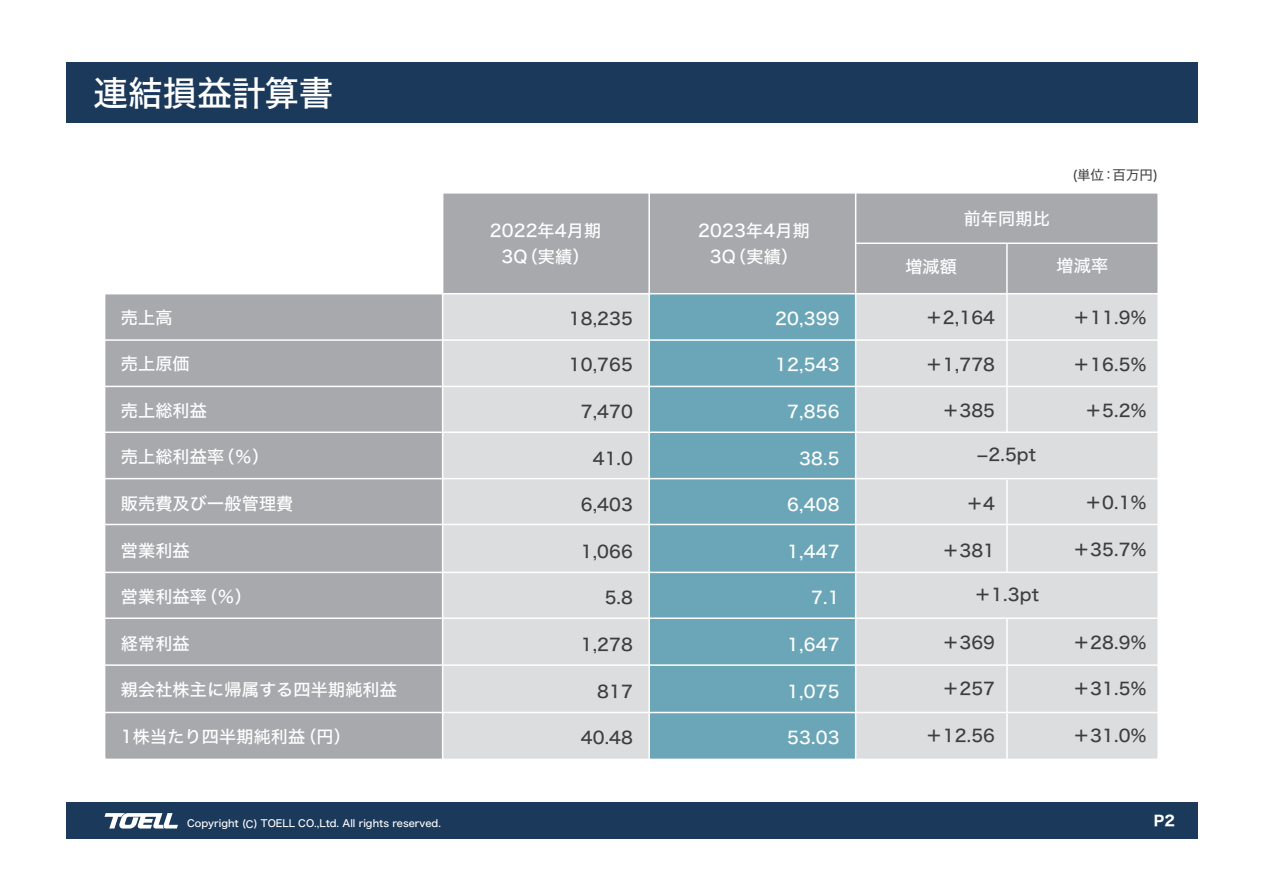
<style>
.page{position:relative;width:1263px;height:893px;background:#fff}
.page>*{position:absolute;margin:0;border:0;box-sizing:border-box;transform-origin:0 0}
.t1{font:34.5px "Hiragino Sans W5";letter-spacing:-.005em;color:#fff}
.t2{font:17.1px/25.7px "Hiragino Sans W5";letter-spacing:.01em;color:#fff;text-align:center}
.t3{font:17.1px "Hiragino Sans W5";letter-spacing:.01em;color:#3e3e3f}
.t4{font:14.25px "Hiragino Sans W7";color:#fff}
.t5{font:13.5px "Hiragino Sans W4";color:#3e3e3f}
.t6{font:10.05px "Hiragino Sans W5";color:#fff}
</style>
<div class="page">
<div style="left:66px;top:803px;width:1131px;height:36px;background:#1b395a"></div>
<div style="left:66px;top:63px;width:1131px;height:60px;background:#1b395a"></div>
<svg style="left:104px;top:813px;width:74px;height:15px"></svg>
<div style="left:856px;top:294px;width:302px;height:465px;background:#dcdddf"></div>
<div style="left:649px;top:294px;width:207px;height:465px;background:#6aa6b7"></div>
<div style="left:443px;top:294px;width:206px;height:465px;background:#dcdddf"></div>
<div style="left:443px;top:193px;width:715px;height:101px;background:#a8a9ad"></div>
<div style="left:105px;top:294px;width:338px;height:465px;background:#a8a9ad"></div>
<hr style="left:105px;top:712px;width:1053px;height:1px;background:#fff">
<hr style="left:105px;top:664px;width:1053px;height:2px;background:#fff">
<hr style="left:105px;top:617px;width:1053px;height:2px;background:#fff">
<hr style="left:105px;top:572px;width:1053px;height:1px;background:#fff">
<hr style="left:105px;top:524px;width:1053px;height:1px;background:#fff">
<hr style="left:105px;top:478px;width:1053px;height:1px;background:#fff">
<hr style="left:105px;top:431px;width:1053px;height:2px;background:#fff">
<hr style="left:105px;top:386px;width:1053px;height:1px;background:#fff">
<hr style="left:105px;top:339px;width:1053px;height:2px;background:#fff">
<hr style="left:105px;top:293px;width:1053px;height:1px;background:#fff">
<hr style="left:855px;top:193px;width:1px;height:566px;background:#fff">
<hr style="left:648px;top:193px;width:2px;height:566px;background:#fff">
<hr style="left:442px;top:193px;width:1px;height:566px;background:#fff">
<hr style="left:856px;top:242px;width:302px;height:2px;background:#fff">
<hr style="left:1006px;top:243px;width:2px;height:189px;background:#fff">
<hr style="left:1006px;top:480px;width:2px;height:92px;background:#fff">
<hr style="left:1006px;top:618px;width:2px;height:141px;background:#fff">
<h1 class="t1" style="left:93px;top:62px;width:241px">連結損益計算書</h1>
<p class="t2" style="left:121px;top:303px;width:53px">売上高</p>
<p class="t2" style="left:121px;top:350px;width:70px">売上原価</p>
<p class="t2" style="left:121px;top:397px;width:88px">売上総利益</p>
<p class="t2" style="left:121px;top:443px;width:150px">売上総利益率（％）</p>
<p class="t2" style="left:121px;top:490px;width:174px">販売費及び一般管理費</p>
<p class="t2" style="left:121px;top:536px;width:70px">営業利益</p>
<p class="t2" style="left:121px;top:583px;width:133px">営業利益率（％）</p>
<p class="t2" style="left:121px;top:630px;width:70px">経常利益</p>
<p class="t2" style="left:121px;top:676px;width:278px">親会社株主に帰属する四半期純利益</p>
<p class="t2" style="left:121px;top:723px;width:232px">1株当たり四半期純利益（円）</p>
<p class="t6" style="left:187px;top:814px;width:255px">Copyright (C) TOELL CO.,Ltd. All rights reserved.</p>
<p class="t2" style="left:490px;top:217px;width:113px">2022年4月期<br>3Q（実績）</p>
<p class="t2" style="left:698px;top:217px;width:113px">2023年4月期<br>3Q（実績）</p>
<p class="t3" style="left:569px;top:303px;width:66px">18,235</p>
<p class="t3" style="left:569px;top:350px;width:66px">10,765</p>
<p class="t3" style="left:581px;top:396px;width:54px">7,470</p>
<p class="t3" style="left:593px;top:443px;width:42px">41.0</p>
<p class="t3" style="left:581px;top:489px;width:54px">6,403</p>
<p class="t3" style="left:581px;top:536px;width:54px">1,066</p>
<p class="t3" style="left:605px;top:583px;width:30px">5.8</p>
<p class="t3" style="left:581px;top:629px;width:54px">1,278</p>
<p class="t3" style="left:597px;top:676px;width:37px">817</p>
<p class="t3" style="left:581px;top:722px;width:54px">40.48</p>
<p class="t2" style="left:775px;top:305px;width:66px">20,399</p>
<p class="t2" style="left:775px;top:351px;width:66px">12,543</p>
<p class="t2" style="left:787px;top:398px;width:54px">7,856</p>
<p class="t2" style="left:799px;top:444px;width:42px">38.5</p>
<p class="t2" style="left:787px;top:491px;width:54px">6,408</p>
<p class="t2" style="left:787px;top:538px;width:54px">1,447</p>
<p class="t2" style="left:811px;top:584px;width:30px">7.1</p>
<p class="t2" style="left:787px;top:631px;width:54px">1,647</p>
<p class="t2" style="left:787px;top:677px;width:54px">1,075</p>
<p class="t2" style="left:787px;top:724px;width:54px">53.03</p>
<p class="t2" style="left:964px;top:205px;width:88px">前年同期比</p>
<p class="t5" style="left:1072px;top:163px;width:87px">(単位：百万円)</p>
<p class="t2" style="left:905px;top:253px;width:53px">増減額</p>
<p class="t2" style="left:1057px;top:252px;width:53px">増減率</p>
<p class="t3" style="left:925px;top:302px;width:71px">＋2,164</p>
<p class="t3" style="left:925px;top:349px;width:71px">＋1,778</p>
<p class="t3" style="left:942px;top:395px;width:55px">＋385</p>
<p class="t3" style="left:977px;top:440px;width:61px">-2.5pt</p>
<p class="t3" style="left:966px;top:488px;width:31px">＋4</p>
<p class="t3" style="left:942px;top:535px;width:55px">＋381</p>
<p class="t3" style="left:974px;top:579px;width:66px">＋1.3pt</p>
<p class="t3" style="left:942px;top:627px;width:55px">＋369</p>
<p class="t3" style="left:942px;top:673px;width:55px">＋257</p>
<p class="t3" style="left:925px;top:720px;width:71px">＋12.56</p>
<p class="t3" style="left:1073px;top:302px;width:75px">＋11.9%</p>
<p class="t3" style="left:1073px;top:349px;width:75px">＋16.5%</p>
<p class="t3" style="left:1085px;top:395px;width:63px">＋5.2%</p>
<p class="t3" style="left:1085px;top:487px;width:63px">＋0.1%</p>
<p class="t3" style="left:1073px;top:534px;width:75px">＋35.7%</p>
<p class="t3" style="left:1073px;top:627px;width:75px">＋28.9%</p>
<p class="t3" style="left:1073px;top:673px;width:75px">＋31.5%</p>
<p class="t3" style="left:1073px;top:720px;width:75px">＋31.0%</p>
<p class="t4" style="left:1154px;top:810px;width:23px">P2</p>
</div>
